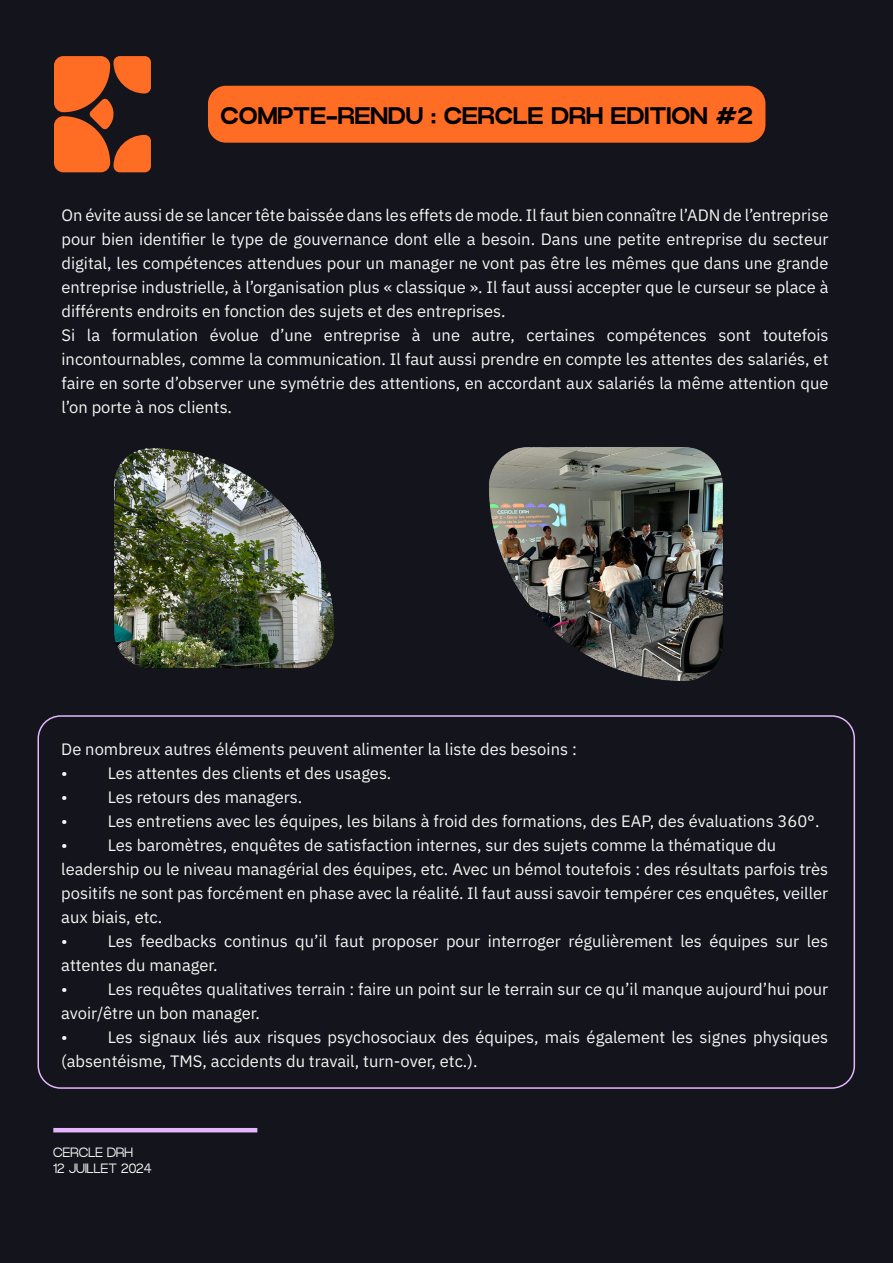
<style>
.page{position:relative;width:893px;height:1263px;background:#14141c}
.page>*{position:absolute;margin:0;border:0;box-sizing:border-box;transform-origin:0 0}
.t1{font:700 24px "Power Grotesk";color:#000}
.t2{font:16.5px/24px "Anuphan";color:#f4f7f2}
.t3{font:300 13.5px/16.2px "Power Grotesk";color:#f3f7f2}
</style>
<div class="page">
<hr style="left:53px;top:1128px;width:204px;height:4px;background:#e4b6ff">
<svg style="left:89px;top:103px;width:25px;height:22px"></svg>
<div style="left:54px;top:56px;width:56px;height:56px;background:#ff6c23;border-radius:9px"></div>
<div style="left:114px;top:56px;width:37px;height:38px;background:#ff6c23;border-radius:6px"></div>
<div style="left:114px;top:135px;width:37px;height:37px;background:#ff6c23;border-radius:6px"></div>
<div style="left:54px;top:116px;width:56px;height:56px;background:#ff6c23;border-radius:9px"></div>
<div style="left:208px;top:86px;width:557px;height:57px;background:#ff6c23;border-radius:18px"></div>
<img style="left:114px;top:448px;width:221px;height:221px">
<img style="left:489px;top:447px;width:234px;height:234px">
<div style="left:38px;top:715px;width:817px;height:374px;border:2px solid #e4b6ff;border-radius:22px"></div>
<h1 class="t1" style="left:220px;top:101px;width:534px">COMPTE-RENDU : CERCLE DRH EDITION #2</h1>
<p class="t2" style="left:62px;top:202px;width:768px">On évite aussi de se lancer tête baissée dans les effets de mode. Il faut bien connaître l’ADN de l’entreprise pour bien identifier le type de gouvernance dont elle a besoin. Dans une petite entreprise du secteur digital, les compétences attendues pour un manager ne vont pas être les mêmes que dans une grande entreprise industrielle, à l’organisation plus « classique ». Il faut aussi accepter que le curseur se place à différents endroits en fonction des sujets et des entreprises.<br>Si la formulation évolue d’une entreprise à une autre, certaines compétences sont toutefois incontournables, comme la communication. Il faut aussi prendre en compte les attentes des salariés, et faire en sorte d’observer une symétrie des attentions, en accordant aux salariés la même attention que l’on porte à nos clients.</p>
<p class="t2" style="left:61px;top:736px;width:517px">De nombreux autres éléments peuvent alimenter la liste des besoins : •</p>
<p class="t2" style="left:108px;top:760px;width:285px">Les attentes des clients et des usages.</p>
<p class="t2" style="left:61px;top:784px;width:8px">•</p>
<p class="t2" style="left:108px;top:784px;width:196px">Les retours des managers.</p>
<p class="t2" style="left:61px;top:808px;width:8px">•</p>
<p class="t2" style="left:108px;top:808px;width:713px">Les entretiens avec les équipes, les bilans à froid des formations, des EAP, des évaluations 360°.</p>
<p class="t2" style="left:61px;top:832px;width:8px">•</p>
<p class="t2" style="left:61px;top:832px;width:768px;text-indent:46px">Les baromètres, enquêtes de satisfaction internes, sur des sujets comme la thématique du leadership ou le niveau managérial des équipes, etc. Avec un bémol toutefois : des résultats parfois très positifs ne sont pas forcément en phase avec la réalité. Il faut aussi savoir tempérer ces enquêtes, veiller aux biais, etc.<br>•</p>
<p class="t2" style="left:61px;top:928px;width:768px;text-indent:46px">Les feedbacks continus qu’il faut proposer pour interroger régulièrement les équipes sur les attentes du manager.<br>•</p>
<p class="t2" style="left:61px;top:976px;width:768px;text-indent:46px">Les requêtes qualitatives terrain : faire un point sur le terrain sur ce qu’il manque aujourd’hui pour avoir/être un bon manager.<br>•</p>
<p class="t2" style="left:61px;top:1024px;width:768px;text-indent:46px">Les signaux liés aux risques psychosociaux des équipes, mais également les signes physiques (absentéisme, TMS, accidents du travail, turn-over, etc.).</p>
<p class="t3" style="left:53px;top:1144px;width:100px">CERCLE DRH<br>12 JUILLET 2024</p>
</div>
